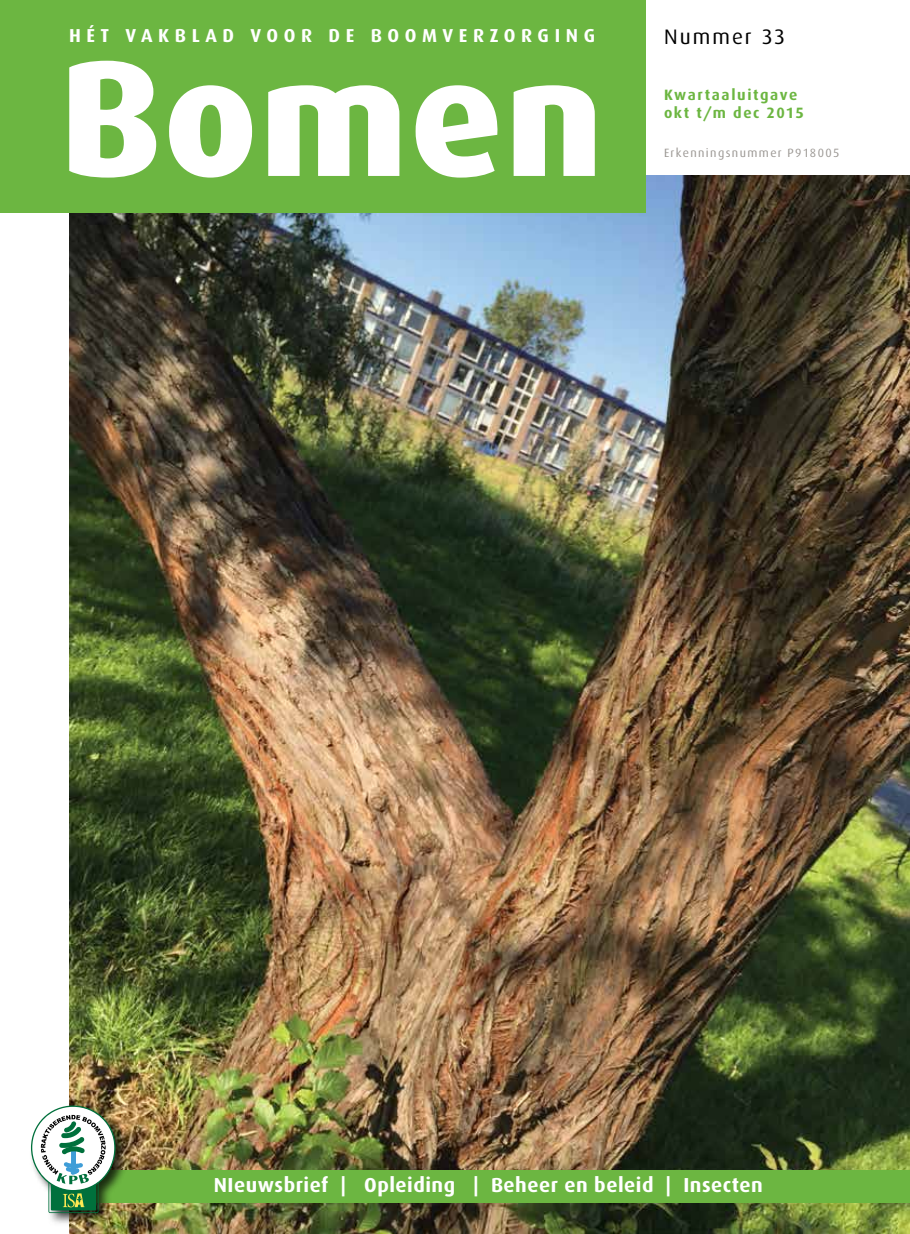
<style>
.page{position:relative;width:910px;height:1234px;background:#fff}
.page>*{position:absolute;margin:0;border:0;box-sizing:border-box;transform-origin:0 0}
.t1{font:800 165px "Dax";letter-spacing:.01em;color:#fff}
.t2{font:21px "Dax";letter-spacing:.1em;color:#000}
.t3{font:700 20.25px "Dax";letter-spacing:.025em;color:#fff}
.t4{font:700 18.75px "Dax";letter-spacing:.3em;color:#fff}
.t5{font:700 15px/18px "Dax";letter-spacing:.11em;color:#6cb641}
.t6{font:12px "Dax";letter-spacing:.115em;color:#9a9692}
</style>
<div class="page">
<img style="left:69px;top:176px;width:841px;height:1057px">
<div style="left:69px;top:1169px;width:841px;height:32px;background:#6cb641"></div>
<div style="left:0;top:0;width:646px;height:213px;background:#6cb641"></div>
<div style="left:29px;top:1103px;width:100px;height:123px;background:#000;opacity:.75"></div>
<svg style="left:31px;top:1105px;width:85px;height:107px"></svg>
<p class="t4" style="left:69px;top:25px;width:527px">HÉT VAKBLAD VOOR DE BOOMVERZORGING</p>
<p class="t2" style="left:664px;top:25px;width:123px">Nummer 33</p>
<h1 class="t1" style="left:60px;top:24px;width:546px">Bomen</h1>
<p class="t5" style="left:664px;top:86px;width:141px">Kwartaaluitgave okt t/m dec 2015</p>
<p class="t6" style="left:664px;top:146px;width:177px">Erkenningsnummer P918005</p>
<p class="t3" style="left:214px;top:1172px;width:550px">NIeuwsbrief | Opleiding | Beheer en beleid | Insecten</p>
</div>
